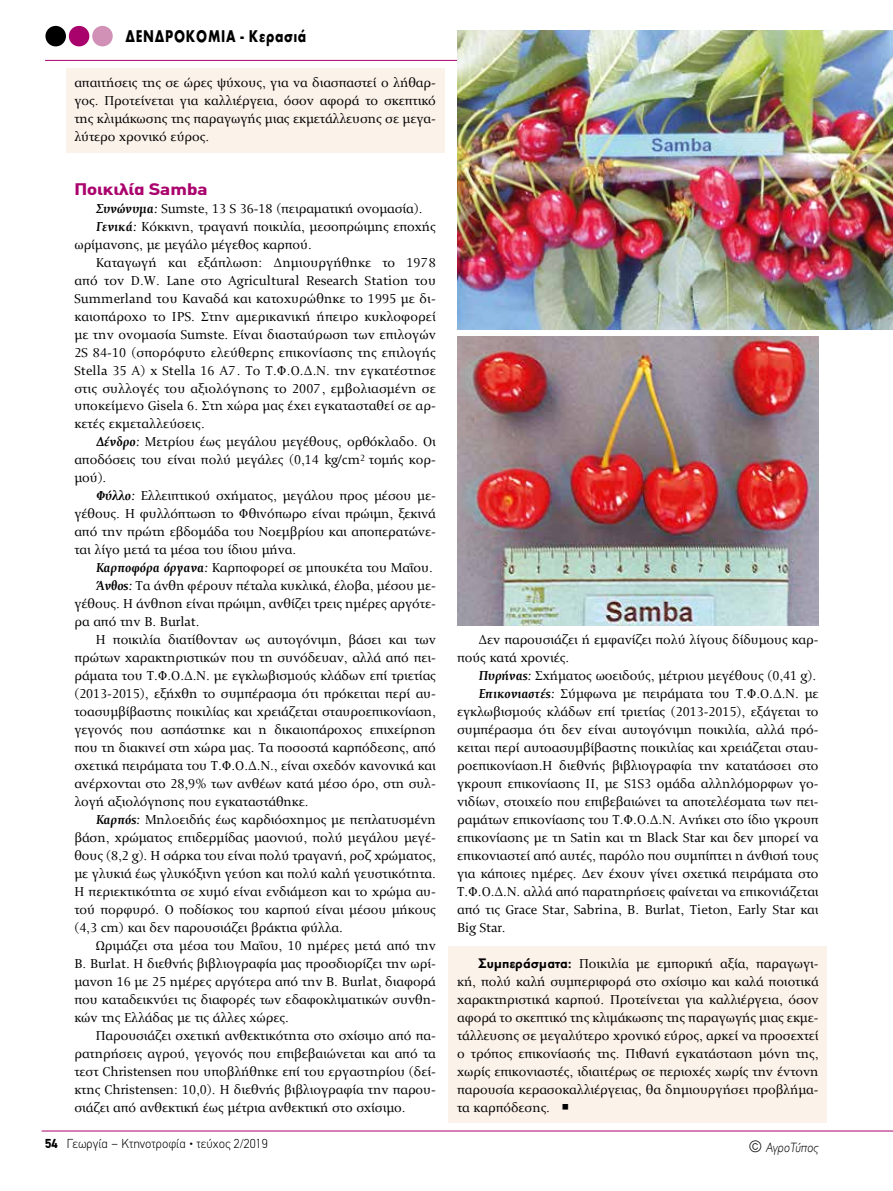
<style>
.page{position:relative;width:893px;height:1191px;background:#fff}
.page>*{position:absolute;margin:0;border:0;box-sizing:border-box;transform-origin:0 0}
.t1{font:700 17.55px "Futura Greek";letter-spacing:.05em;color:#000;scale:.77 1}
.t2{font:700 16.5px "CF Din";color:#aa026d;scale:1.2 1}
.t3{font:14.25px/18px "Details Serif Text";color:#000;text-align:justify}
.t4{font:italic 300 13.5px "Gill Sans Hel TF";color:#000}
.t5{font:300 12.75px "CF Din";color:#000}
.s1{font-weight:700;font-style:italic}
.s2{font-family:"Futura Greek";font-weight:600}
.s3{font-weight:700}
.s4{font-style:normal;font-size:15.75px}
</style>
<div class="page">
<hr style="left:42px;top:1130px;width:851px;height:1px;background:#aa026d">
<hr style="left:45px;top:60px;width:848px;height:1px;background:#aa026d">
<div style="left:45px;top:26px;width:21px;height:20px;background:#000;border-radius:50%"></div>
<div style="left:69px;top:26px;width:20px;height:20px;background:#aa026d;border-radius:50%"></div>
<div style="left:92px;top:26px;width:21px;height:20px;background:#d190b6;border-radius:50%"></div>
<div style="left:449px;top:946px;width:378px;height:177px;background:#fbf2ea"></div>
<div style="left:66px;top:68px;width:378px;height:85px;background:#fbf2ea"></div>
<img style="left:457px;top:31px;width:436px;height:298px">
<img style="left:457px;top:336px;width:362px;height:290px">
<p class="t1" style="left:125px;top:26px;width:237px">ΔΕΝΔΡΟΚΟΜΙΑ - Κερασιά</p>
<p class="t3" style="left:74px;top:73px;width:363px">απαιτήσεις της σε ώρες ψύχους, για να διασπαστεί ο λήθαρ&shy;γος. Προτείνεται για καλλιέργεια, όσον αφορά το σκεπτικό της κλιμάκωσης της παραγωγής μιας εκμετάλλευσης σε μεγα&shy;λύτερο χρονικό εύρος.</p>
<p class="t2" style="left:74px;top:180px;width:112px">Ποικιλία Samba</p>
<p class="t3" style="left:96px;top:199px;width:328px"><span class="s1">Συνώνυμα:</span> Sumste, 13 S 36-18 (πειραματική ονομασία).</p>
<p class="t3" style="left:96px;top:217px;width:342px"><span class="s1">Γενικά:</span> Κόκκινη, τραγανή ποικιλία, μεσοπρώιμης εποχής</p>
<p class="t3" style="left:74px;top:235px;width:239px">ωρίμανσης, με μεγάλο μέγεθος καρπού.</p>
<p class="t3" style="left:96px;top:253px;width:342px">Καταγωγή και εξάπλωση: Δημιουργήθηκε το 1978</p>
<p class="t3" style="left:74px;top:271px;width:363px">από τον D.W. Lane στο Agricultural Research Station του</p>
<p class="t3" style="left:74px;top:289px;width:363px">Summerland του Καναδά και κατοχυρώθηκε το 1995 με δι-</p>
<p class="t3" style="left:74px;top:307px;width:363px">καιοπάροχο το IPS. Στην αμερικανική ήπειρο κυκλοφορεί</p>
<p class="t3" style="left:74px;top:325px;width:363px">με την ονομασία Sumste. Είναι διασταύρωση των επιλογών</p>
<p class="t3" style="left:74px;top:343px;width:363px">2S 84-10 (σπορόφυτο ελεύθερης επικονίασης της επιλογής</p>
<p class="t3" style="left:74px;top:361px;width:363px">Stella 35 A) x Stella 16 A7. Το Τ.Φ.Ο.Δ.Ν. την εγκατέστησε</p>
<p class="t3" style="left:74px;top:379px;width:363px">στις συλλογές του αξιολόγησης το 2007, εμβολιασμένη σε</p>
<p class="t3" style="left:74px;top:397px;width:363px">υποκείμενο Gisela 6. Στη χώρα μας έχει εγκατασταθεί σε αρ-</p>
<p class="t3" style="left:74px;top:415px;width:132px">κετές εκμεταλλεύσεις.</p>
<p class="t3" style="left:96px;top:433px;width:342px"><span class="s1">Δένδρο:</span> Μετρίου έως μεγάλου μεγέθους, ορθόκλαδο. Οι</p>
<p class="t3" style="left:74px;top:451px;width:363px">αποδόσεις του είναι πολύ μεγάλες (0,14 kg/cm<sup>2</sup> τομής κορ-</p>
<p class="t3" style="left:74px;top:468px;width:33px">μού).</p>
<p class="t3" style="left:96px;top:486px;width:342px"><span class="s1">Φύλλο:</span> Ελλειπτικού σχήματος, μεγάλου προς μέσου με-</p>
<p class="t3" style="left:74px;top:504px;width:363px">γέθους. Η φυλλόπτωση το Φθινόπωρο είναι πρώιμη, ξεκινά</p>
<p class="t3" style="left:74px;top:522px;width:363px">από την πρώτη εβδομάδα του Νοεμβρίου και αποπερατώνε-</p>
<p class="t3" style="left:74px;top:540px;width:223px">ται λίγο μετά τα μέσα του ίδιου μήνα.</p>
<p class="t3" style="left:96px;top:558px;width:339px"><span class="s1">Καρποφόρα όργανα:</span> Καρποφορεί σε μπουκέτα του Μαΐου.</p>
<p class="t3" style="left:96px;top:576px;width:342px"><span class="s1">Άνθος:</span> Τα άνθη φέρουν πέταλα κυκλικά, έλοβα, μέσου με-</p>
<p class="t3" style="left:74px;top:594px;width:363px">γέθους. Η άνθηση είναι πρώιμη, ανθίζει τρεις ημέρες αργότε-</p>
<p class="t3" style="left:74px;top:612px;width:127px">ρα από την B. Burlat.</p>
<p class="t3" style="left:96px;top:630px;width:342px">Η ποικιλία διατίθονταν ως αυτογόνιμη, βάσει και των</p>
<p class="t3" style="left:74px;top:648px;width:363px">πρώτων χαρακτηριστικών που τη συνόδευαν, αλλά από πει-</p>
<p class="t3" style="left:74px;top:666px;width:363px">ράματα του Τ.Φ.Ο.Δ.Ν. με εγκλωβισμούς κλάδων επί τριετίας</p>
<p class="t3" style="left:74px;top:684px;width:363px">(2013-2015), εξήχθη το συμπέρασμα ότι πρόκειται περί αυ-</p>
<p class="t3" style="left:74px;top:702px;width:363px">τοασυμβίβαστης ποικιλίας και χρειάζεται σταυροεπικονίαση,</p>
<p class="t3" style="left:74px;top:720px;width:363px">γεγονός που ασπάστηκε και η δικαιοπάροχος επιχείρηση</p>
<p class="t3" style="left:74px;top:738px;width:363px">που τη διακινεί στη χώρα μας. Τα ποσοστά καρπόδεσης, από</p>
<p class="t3" style="left:74px;top:756px;width:363px">σχετικά πειράματα του Τ.Φ.Ο.Δ.Ν., είναι σχεδόν κανονικά και</p>
<p class="t3" style="left:74px;top:774px;width:363px">ανέρχονται στο 28,9% των ανθέων κατά μέσο όρο, στη συλ-</p>
<p class="t3" style="left:74px;top:792px;width:236px">λογή αξιολόγησης που εγκαταστάθηκε.</p>
<p class="t3" style="left:96px;top:810px;width:342px"><span class="s1">Καρπός:</span> Μηλοειδής έως καρδιόσχημος με πεπλατυσμένη</p>
<p class="t3" style="left:74px;top:828px;width:363px">βάση, χρώματος επιδερμίδας μαονιού, πολύ μεγάλου μεγέ-</p>
<p class="t3" style="left:74px;top:846px;width:363px">θους (8,2 g). Η σάρκα του είναι πολύ τραγανή, ροζ χρώματος,</p>
<p class="t3" style="left:74px;top:864px;width:363px">με γλυκιά έως γλυκόξινη γεύση και πολύ καλή γευστικότητα.</p>
<p class="t3" style="left:74px;top:882px;width:363px">Η περιεκτικότητα σε χυμό είναι ενδιάμεση και το χρώμα αυ-</p>
<p class="t3" style="left:74px;top:900px;width:363px">τού πορφυρό. Ο ποδίσκος του καρπού είναι μέσου μήκους</p>
<p class="t3" style="left:74px;top:918px;width:270px">(4,3 cm) και δεν παρουσιάζει βράκτια φύλλα.</p>
<p class="t3" style="left:96px;top:936px;width:342px">Ωριμάζει στα μέσα του Μαΐου, 10 ημέρες μετά από την</p>
<p class="t3" style="left:74px;top:954px;width:363px">B. Burlat. Η διεθνής βιβλιογραφία μας προσδιορίζει την ωρί-</p>
<p class="t3" style="left:74px;top:972px;width:363px">μανση 16 με 25 ημέρες αργότερα από την B. Burlat, διαφορά</p>
<p class="t3" style="left:74px;top:990px;width:363px">που καταδεικνύει τις διαφορές των εδαφοκλιματικών συνθη-</p>
<p class="t3" style="left:74px;top:1008px;width:216px">κών της Ελλάδας με τις άλλες χώρες.</p>
<p class="t3" style="left:96px;top:1026px;width:342px">Παρουσιάζει σχετική ανθεκτικότητα στο σχίσιμο από πα-</p>
<p class="t3" style="left:74px;top:1043px;width:363px">ρατηρήσεις αγρού, γεγονός που επιβεβαιώνεται και από τα</p>
<p class="t3" style="left:74px;top:1061px;width:363px">τεστ Christensen που υποβλήθηκε επί του εργαστηρίου (δεί-</p>
<p class="t3" style="left:74px;top:1079px;width:363px">κτης Christensen: 10,0). Η διεθνής βιβλιογραφία την παρου-</p>
<p class="t3" style="left:74px;top:1097px;width:333px">σιάζει από ανθεκτική έως μέτρια ανθεκτική στο σχίσιμο.</p>
<p class="t3" style="left:457px;top:630px;width:363px;text-indent:21px">Δεν παρουσιάζει ή εμφανίζει πολύ λίγους δίδυμους καρ&shy;πούς κατά χρονιές.</p>
<p class="t3" style="left:478px;top:666px;width:339px"><span class="s1">Πυρήνας:</span> Σχήματος ωοειδούς, μέτριου μεγέθους (0,41 g).</p>
<p class="t3" style="left:478px;top:684px;width:342px"><span class="s1">Επικονιαστές:</span> Σύμφωνα με πειράματα του Τ.Φ.Ο.Δ.Ν. με</p>
<p class="t3" style="left:457px;top:702px;width:363px">εγκλωβισμούς κλάδων επί τριετίας (2013-2015), εξάγεται το</p>
<p class="t3" style="left:457px;top:720px;width:363px">συμπέρασμα ότι δεν είναι αυτογόνιμη ποικιλία, αλλά πρό-</p>
<p class="t3" style="left:457px;top:738px;width:363px">κειται περί αυτοασυμβίβαστης ποικιλίας και χρειάζεται σταυ-</p>
<p class="t3" style="left:457px;top:756px;width:363px">ροεπικονίαση.Η διεθνής βιβλιογραφία την κατατάσσει στο</p>
<p class="t3" style="left:457px;top:774px;width:363px">γκρουπ επικονίασης ΙΙ, με S1S3 ομάδα αλληλόμορφων γο-</p>
<p class="t3" style="left:457px;top:792px;width:363px">νιδίων, στοιχείο που επιβεβαιώνει τα αποτελέσματα των πει-</p>
<p class="t3" style="left:457px;top:810px;width:363px">ραμάτων επικονίασης του Τ.Φ.Ο.Δ.Ν. Ανήκει στο ίδιο γκρουπ</p>
<p class="t3" style="left:457px;top:828px;width:363px">επικονίασης με τη Satin και τη Black Star και δεν μπορεί να</p>
<p class="t3" style="left:457px;top:846px;width:363px">επικονιαστεί από αυτές, παρόλο που συμπίπτει η άνθισή τους</p>
<p class="t3" style="left:457px;top:864px;width:363px">για κάποιες ημέρες. Δεν έχουν γίνει σχετικά πειράματα στο</p>
<p class="t3" style="left:457px;top:882px;width:363px">Τ.Φ.Ο.Δ.Ν. αλλά από παρατηρήσεις φαίνεται να επικονιάζεται</p>
<p class="t3" style="left:457px;top:900px;width:363px">από τις Grace Star, Sabrina, B. Burlat, Tieton, Early Star και</p>
<p class="t3" style="left:457px;top:918px;width:50px">Big Star.</p>
<p class="t3" style="left:457px;top:954px;width:363px;text-indent:21px"><span class="s2">Συμπεράσματα:</span> Ποικιλία με εμπορική αξία, παραγωγι&shy;κή, πολύ καλή συμπεριφορά στο σχίσιμο και καλά ποιοτικά χαρακτηριστικά καρπού. Προτείνεται για καλλιέργεια, όσον αφορά το σκεπτικό της κλιμάκωσης της παραγωγής μιας εκμε&shy;τάλλευσης σε μεγαλύτερο χρονικό εύρος, αρκεί να προσεχτεί ο τρόπος επικονίασής της. Πιθανή εγκατάσταση μόνη της, χωρίς επικονιαστές, ιδιαιτέρως σε περιοχές χωρίς την έντονη παρουσία κερασοκαλλιέργειας, θα δημιουργήσει προβλήμα&shy;τα καρπόδεσης. ○</p>
<p class="t5" style="left:45px;top:1137px;width:224px"><span class="s3">54</span> Γεωργία – Κτηνοτροφία • τεύχος 2/2019</p>
<p class="t4" style="left:749px;top:1140px;width:71px"><span class="s4">©</span> ΑγροΤύπος</p>
</div>
